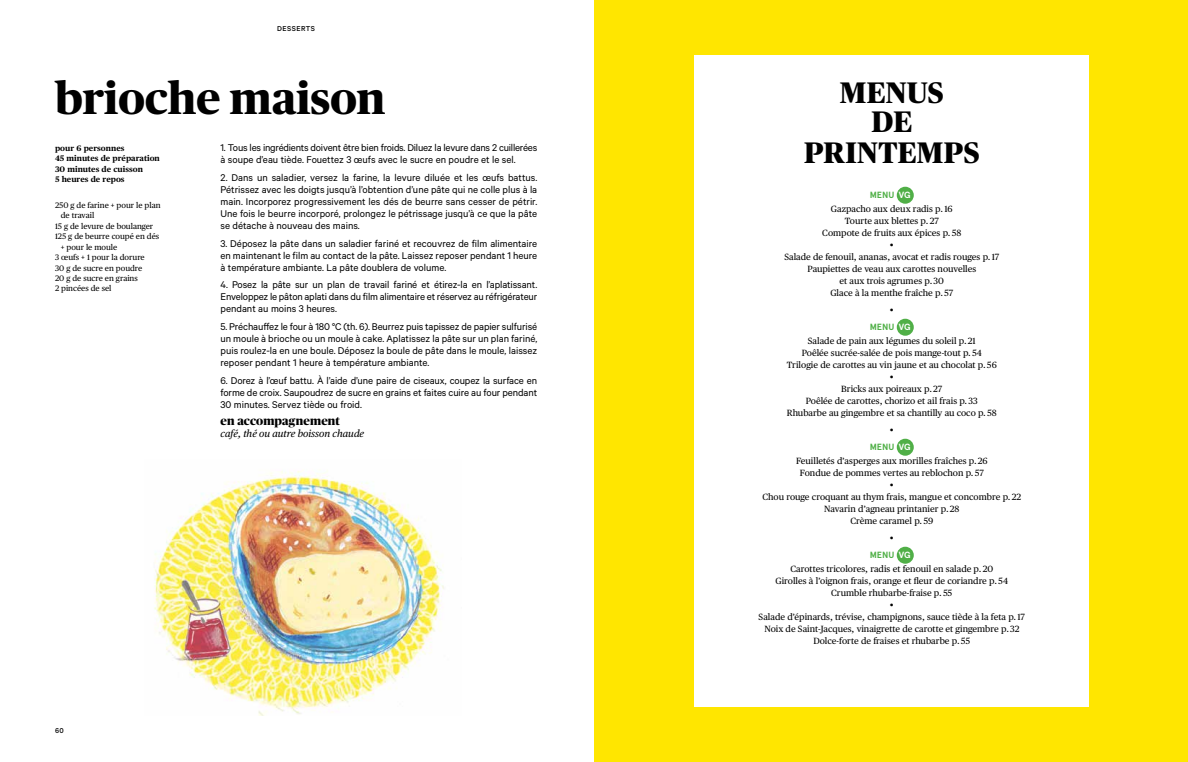
<style>
.page{position:relative;width:1188px;height:762px;background:#fff}
.page>*{position:absolute;margin:0;border:0;box-sizing:border-box;transform-origin:0 0}
.t1{font:800 45px "Publico";color:#000}
.t2{font:800 29.6px/30.1px "Publico";letter-spacing:.015em;color:#000;text-align:center}
.t3{font:800 12px "Publico Banner";letter-spacing:.01em;color:#000}
.t4{font:11px/12px "Calibre";color:#000;text-align:justify}
.t5{font:11px/12px "Calibre";letter-spacing:-.02em;color:#000}
.t6{font:italic 10px "Publico Text";color:#000}
.t7{font:9px/12px "Publico Text";color:#000;text-align:center}
.t8{font:700 9px "Apercu";letter-spacing:-.005em;color:#50af47}
.t9{font:8px "Publico Text";color:#000}
.t10{font:700 8px/10.5px "Publico Text";color:#000}
.t11{font:500 8px "Calibre";letter-spacing:.06em;color:#000}
.s1{color:#fff}
</style>
<div class="page">
<img style="left:154px;top:471px;width:290px;height:244px">
<div style="left:594px;top:0;width:593px;height:762px;background:#ffe600"></div>
<div style="left:694px;top:55px;width:394px;height:652px;background:#fff"></div>
<div style="left:896px;top:187px;width:17px;height:17px;background:#50af47;border-radius:50%"></div>
<div style="left:896px;top:319px;width:17px;height:17px;background:#50af47;border-radius:50%"></div>
<div style="left:896px;top:439px;width:17px;height:17px;background:#50af47;border-radius:50%"></div>
<div style="left:896px;top:547px;width:17px;height:17px;background:#50af47;border-radius:50%"></div>
<p class="t11" style="left:277px;top:24px;width:39px">DESSERTS</p>
<h1 class="t1" style="left:55px;top:73px;width:332px">brioche maison</h1>
<p class="t5" style="left:220px;top:141px;width:318px">1. Tous les ingrédients doivent être bien froids. Diluez la levure dans 2 cuillerées à soupe d’eau tiède. Fouettez 3 œufs avec le sucre en poudre et le sel.</p>
<p class="t4" style="left:220px;top:171px;width:318px">2. Dans un saladier, versez la farine, la levure diluée et les œufs battus.<br>Pétrissez avec les doigts jusqu’à l’obtention d’une pâte qui ne colle plus à la main. Incorporez progressivement les dés de beurre sans cesser de pétrir.<br>Une fois le beurre incorporé, prolongez le pétrissage jusqu’à ce que la pâte se détache à nouveau des mains.</p>
<p class="t4" style="left:220px;top:237px;width:318px">3. Déposez la pâte dans un saladier fariné et recouvrez de film alimentaire en maintenant le film au contact de la pâte. Laissez reposer pendant 1 heure à température ambiante. La pâte doublera de volume.</p>
<p class="t4" style="left:220px;top:278px;width:318px">4. Posez la pâte sur un plan de travail fariné et étirez-la en l’aplatissant.<br>Enveloppez le pâton aplati dans du film alimentaire et réservez au réfrigérateur pendant au moins 3 heures.</p>
<p class="t4" style="left:220px;top:320px;width:318px">5. Préchauffez le four à 180 °C (th. 6). Beurrez puis tapissez de papier sulfurisé un moule à brioche ou un moule à cake. Aplatissez la pâte sur un plan fariné, puis roulez-la en une boule. Déposez la boule de pâte dans le moule, laissez reposer pendant 1 heure à température ambiante.</p>
<p class="t4" style="left:220px;top:374px;width:318px">6. Dorez à l’œuf battu. À l’aide d’une paire de ciseaux, coupez la surface en forme de croix. Saupoudrez de sucre en grains et faites cuire au four pendant 30 minutes. Servez tiède ou froid.</p>
<p class="t3" style="left:220px;top:412px;width:121px">en accompagnement</p>
<p class="t6" style="left:220px;top:428px;width:145px">café, thé ou autre boisson chaude</p>
<p class="t10" style="left:55px;top:143px;width:106px">pour 6 personnes<br>45 minutes de préparation<br>30 minutes de cuisson<br>5 heures de repos</p>
<p class="t9" style="left:55px;top:200px;width:107px">250 g de farine + pour le plan</p>
<p class="t9" style="left:61px;top:211px;width:35px">de travail</p>
<p class="t9" style="left:55px;top:221px;width:100px">15 g de levure de boulanger</p>
<p class="t9" style="left:55px;top:232px;width:106px">125 g de beurre coupé en dés</p>
<p class="t9" style="left:61px;top:242px;width:58px">+ pour le moule</p>
<p class="t9" style="left:55px;top:253px;width:91px">3 œufs + 1 pour la dorure</p>
<p class="t9" style="left:55px;top:263px;width:89px">30 g de sucre en poudre</p>
<p class="t9" style="left:55px;top:274px;width:84px">20 g de sucre en grains</p>
<p class="t9" style="left:55px;top:284px;width:58px">2 pincées de sel</p>
<p class="t11" style="left:55px;top:725px;width:10px">60</p>
<h2 class="t2" style="left:804px;top:77px;width:177px">MENUS<br>DE<br>PRINTEMPS</h2>
<p class="t8" style="left:869px;top:190px;width:42px">MENU <span class="s1">VG</span></p>
<p class="t7" style="left:784px;top:203px;width:216px">Gazpacho aux deux radis p.16<br>Tourte aux blettes p.27<br>Compote de fruits aux épices p.58<br>•<br>Salade de fenouil, ananas, avocat et radis rouges p.17<br>Paupiettes de veau aux carottes nouvelles<br>et aux trois agrumes p.30<br>Glace à la menthe fraîche p.57</p>
<p class="t7" style="left:889px;top:304px;width:5px">•</p>
<p class="t8" style="left:869px;top:322px;width:42px">MENU <span class="s1">VG</span></p>
<p class="t7" style="left:786px;top:335px;width:211px">Salade de pain aux légumes du soleil p.21<br>Poêlée sucrée-salée de pois mange-tout p.54<br>Trilogie de carottes au vin jaune et au chocolat p.56 •<br>Bricks aux poireaux p.27<br>Poêlée de carottes, chorizo et ail frais p.33<br>Rhubarbe au gingembre et sa chantilly au coco p.58</p>
<p class="t7" style="left:889px;top:424px;width:5px">•</p>
<p class="t8" style="left:869px;top:442px;width:42px">MENU <span class="s1">VG</span></p>
<p class="t7" style="left:762px;top:455px;width:260px">Feuilletés d’asperges aux morilles fraîches p.26<br>Fondue de pommes vertes au reblochon p.57<br>•<br>Chou rouge croquant au thym frais, mangue et concombre p.22<br>Navarin d’agneau printanier p.28<br>Crème caramel p.59</p>
<p class="t7" style="left:889px;top:532px;width:5px">•</p>
<p class="t8" style="left:869px;top:550px;width:42px">MENU <span class="s1">VG</span></p>
<p class="t7" style="left:758px;top:563px;width:268px">Carottes tricolores, radis et fenouil en salade p.20<br>Girolles à l’oignon frais, orange et fleur de coriandre p.54<br>Crumble rhubarbe-fraise p.55<br>•<br>Salade d’épinards, trévise, champignons, sauce tiède à la feta p.17<br>Noix de Saint-Jacques, vinaigrette de carotte et gingembre p.32<br>Dolce-forte de fraises et rhubarbe p.55</p>
</div>
